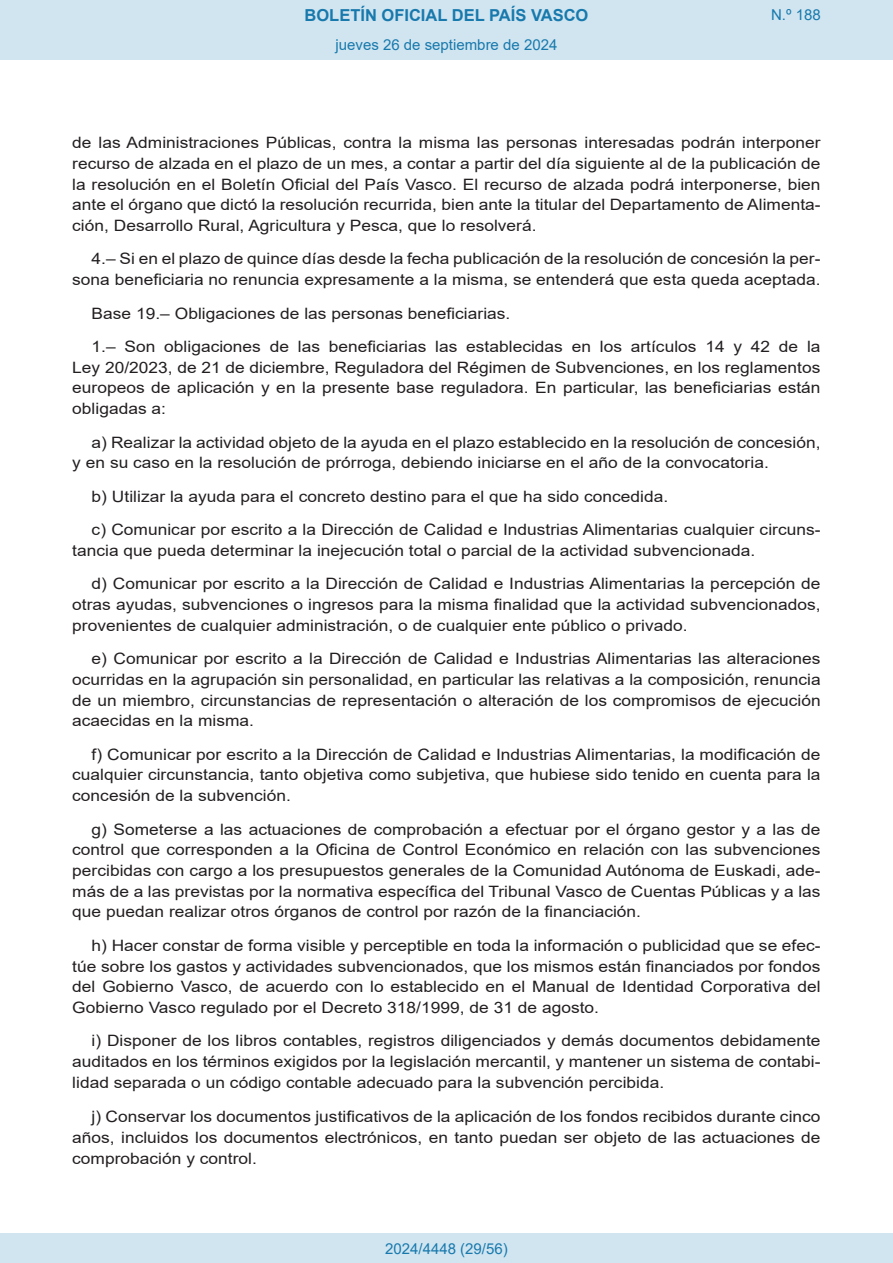
<style>
.page{position:relative;width:893px;height:1263px;background:#fff}
.page>*{position:absolute;margin:0;border:0;box-sizing:border-box;transform-origin:0 0}
.t1{font:700 16.5px "Arial";color:#1879ad}
.BOPVDetalle{font:15.6px/20.7px "Arial";color:#231f20;text-align:justify;scale:1.11 1}
.Paginacion_Centro{font:15px "Arial";color:#1879ad}
</style>
<div class="page">
<div style="left:0;top:0;width:893px;height:60px;background:#d0e5f0"></div>
<div style="left:0;top:1233px;width:893px;height:30px;background:#d0e5f0"></div>
<p class="t1" style="left:305px;top:3px;width:285px">BOLETÍN OFICIAL DEL PAÍS VASCO</p>
<p class="Paginacion_Centro" style="left:336px;top:35px;width:223px">jueves 26 de septiembre de 2024</p>
<p class="Paginacion_Centro" style="left:771px;top:5px;width:51px">N.º 188</p>
<p class="BOPVDetalle" style="left:72px;top:132px;width:676px">de las Administraciones Públicas, contra la misma las personas interesadas podrán interponer recurso de alzada en el plazo de un mes, a contar a partir del día siguiente al de la publicación de la resolución en el Boletín Oficial del País Vasco. El recurso de alzada podrá interponerse, bien ante el órgano que dictó la resolución recurrida, bien ante la titular del Departamento de Alimenta&shy;ción, Desarrollo Rural, Agricultura y Pesca, que lo resolverá.</p>
<p class="BOPVDetalle" style="left:72px;top:248px;width:676px;text-align:right">4.– Si en el plazo de quince días desde la fecha publicación de la resolución de concesión la per&shy;sona beneficiaria no renuncia expresamente a la misma, se entenderá que esta queda aceptada.</p>
<p class="BOPVDetalle" style="left:92px;top:303px;width:379px">Base 19.– Obligaciones de las personas beneficiarias.</p>
<p class="BOPVDetalle" style="left:72px;top:336px;width:676px;text-indent:19px">1.– Son obligaciones de las beneficiarias las establecidas en los artículos 14 y 42 de la Ley 20/2023, de 21 de diciembre, Reguladora del Régimen de Subvenciones, en los reglamentos europeos de aplicación y en la presente base reguladora. En particular, las beneficiarias están obligadas a:</p>
<p class="BOPVDetalle" style="left:72px;top:432px;width:676px;text-indent:19px">a) Realizar la actividad objeto de la ayuda en el plazo establecido en la resolución de concesión, y en su caso en la resolución de prórroga, debiendo iniciarse en el año de la convocatoria.</p>
<p class="BOPVDetalle" style="left:92px;top:486px;width:521px">b) Utilizar la ayuda para el concreto destino para el que ha sido concedida.</p>
<p class="BOPVDetalle" style="left:72px;top:519px;width:676px;text-indent:19px">c) Comunicar por escrito a la Dirección de Calidad e Industrias Alimentarias cualquier circuns&shy;tancia que pueda determinar la inejecución total o parcial de la actividad subvencionada.</p>
<p class="BOPVDetalle" style="left:72px;top:573px;width:676px;text-indent:19px">d) Comunicar por escrito a la Dirección de Calidad e Industrias Alimentarias la percepción de otras ayudas, subvenciones o ingresos para la misma finalidad que la actividad subvencionados, provenientes de cualquier administración, o de cualquier ente público o privado.</p>
<p class="BOPVDetalle" style="left:72px;top:648px;width:676px;text-indent:19px">e) Comunicar por escrito a la Dirección de Calidad e Industrias Alimentarias las alteraciones ocurridas en la agrupación sin personalidad, en particular las relativas a la composición, renuncia de un miembro, circunstancias de representación o alteración de los compromisos de ejecución acaecidas en la misma.</p>
<p class="BOPVDetalle" style="left:72px;top:744px;width:676px;text-indent:19px">f) Comunicar por escrito a la Dirección de Calidad e Industrias Alimentarias, la modificación de cualquier circunstancia, tanto objetiva como subjetiva, que hubiese sido tenido en cuenta para la concesión de la subvención.</p>
<p class="BOPVDetalle" style="left:72px;top:819px;width:676px;text-indent:19px">g) Someterse a las actuaciones de comprobación a efectuar por el órgano gestor y a las de control que corresponden a la Oficina de Control Económico en relación con las subvenciones percibidas con cargo a los presupuestos generales de la Comunidad Autónoma de Euskadi, ade&shy;más de a las previstas por la normativa específica del Tribunal Vasco de Cuentas Públicas y a las que puedan realizar otros órganos de control por razón de la financiación.</p>
<p class="BOPVDetalle" style="left:72px;top:935px;width:676px;text-indent:19px">h) Hacer constar de forma visible y perceptible en toda la información o publicidad que se efec&shy;túe sobre los gastos y actividades subvencionados, que los mismos están financiados por fondos del Gobierno Vasco, de acuerdo con lo establecido en el Manual de Identidad Corporativa del Gobierno Vasco regulado por el Decreto 318/1999, de 31 de agosto.</p>
<p class="BOPVDetalle" style="left:72px;top:1030px;width:676px;text-indent:19px">i) Disponer de los libros contables, registros diligenciados y demás documentos debidamente auditados en los términos exigidos por la legislación mercantil, y mantener un sistema de contabi&shy;lidad separada o un código contable adecuado para la subvención percibida.</p>
<p class="BOPVDetalle" style="left:72px;top:1106px;width:676px;text-indent:19px">j) Conservar los documentos justificativos de la aplicación de los fondos recibidos durante cinco años, incluidos los documentos electrónicos, en tanto puedan ser objeto de las actuaciones de comprobación y control.</p>
<p class="Paginacion_Centro" style="left:385px;top:1238px;width:124px">2024/4448 (29/56)</p>
</div>
